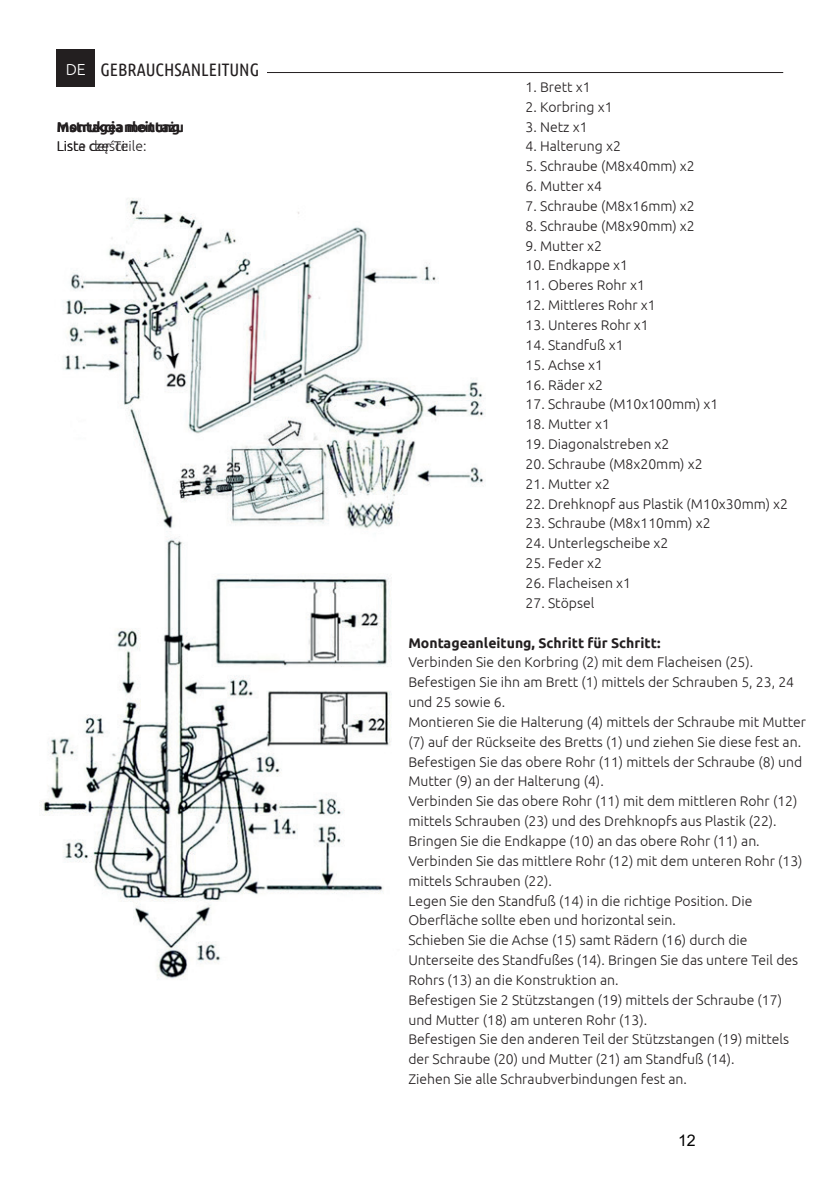
<style>
.page{position:relative;width:840px;height:1191px;background:#fff}
.page>*{position:absolute;margin:0;border:0;box-sizing:border-box;transform-origin:0 0}
.t1{font:18px "Ubuntu Condensed";color:#231f20}
.t2{font:16px "Arial";color:#000}
.t3{font:300 14px/19.8px "Ubuntu";color:#231f20}
.t4{font:700 14px "Ubuntu";color:#231f20}
.s1{font-family:"Ubuntu";font-weight:300;font-size:16px;color:#fff}
</style>
<div class="page">
<hr style="left:57px;top:72px;width:725px;height:1px;background:#231f20">
<div style="left:57px;top:49px;width:38px;height:38px;background:#231f20"></div>
<div style="left:95px;top:49px;width:171px;height:36px;background:#fff"></div>
<img style="left:41px;top:198px;width:443px;height:781px">
<p class="t1" style="left:66px;top:58px;width:195px"><span class="s1">DE</span> GEBRAUCHSANLEITUNG</p>
<p class="t4" style="left:57px;top:118px;width:125px">Montage nleitung</p>
<p class="t3" style="left:78px;top:136px;width:69px">e der Teile:</p>
<p class="t4" style="left:57px;top:118px;width:129px">Instrukcja montażu</p>
<p class="t3" style="left:57px;top:136px;width:73px">Lista części:</p>
<p class="t3" style="left:525px;top:77px;width:67px">1. Brett x1</p>
<p class="t3" style="left:525px;top:96px;width:88px">2. Korbring x1</p>
<p class="t3" style="left:525px;top:116px;width:63px">3. Netz x1</p>
<p class="t3" style="left:525px;top:136px;width:97px">4. Halterung x2</p>
<p class="t3" style="left:525px;top:156px;width:171px">5. Schraube (M8x40mm) x2</p>
<p class="t3" style="left:525px;top:176px;width:78px">6. Mutter x4</p>
<p class="t3" style="left:525px;top:196px;width:171px">7. Schraube (M8x16mm) x2</p>
<p class="t3" style="left:525px;top:215px;width:171px">8. Schraube (M8x90mm) x2</p>
<p class="t3" style="left:525px;top:235px;width:78px">9. Mutter x2</p>
<p class="t3" style="left:525px;top:255px;width:104px">10. Endkappe x1</p>
<p class="t3" style="left:525px;top:275px;width:121px">11. Oberes Rohr x1</p>
<p class="t3" style="left:525px;top:295px;width:132px">12. Mittleres Rohr x1</p>
<p class="t3" style="left:525px;top:315px;width:125px">13. Unteres Rohr x1</p>
<p class="t3" style="left:525px;top:334px;width:99px">14. Standfuß x1</p>
<p class="t3" style="left:525px;top:354px;width:79px">15. Achse x1</p>
<p class="t3" style="left:525px;top:374px;width:79px">16. Räder x2</p>
<p class="t3" style="left:525px;top:394px;width:194px">17. Schraube (M10x100mm) x1</p>
<p class="t3" style="left:525px;top:414px;width:86px">18. Mutter x1</p>
<p class="t3" style="left:525px;top:434px;width:145px">19. Diagonalstreben x2</p>
<p class="t3" style="left:525px;top:454px;width:178px">20. Schraube (M8x20mm) x2</p>
<p class="t3" style="left:525px;top:473px;width:86px">21. Mutter x2</p>
<p class="t3" style="left:525px;top:493px;width:264px">22. Drehknopf aus Plastik (M10x30mm) x2</p>
<p class="t3" style="left:525px;top:513px;width:186px">23. Schraube (M8x110mm) x2</p>
<p class="t3" style="left:525px;top:533px;width:144px">24. Unterlegscheibe x2</p>
<p class="t3" style="left:525px;top:553px;width:78px">25. Feder x2</p>
<p class="t3" style="left:525px;top:573px;width:107px">26. Flacheisen x1</p>
<p class="t3" style="left:525px;top:592px;width:70px">27. Stöpsel</p>
<p class="t4" style="left:408px;top:634px;width:253px">Montageanleitung, Schritt für Schritt:</p>
<p class="t3" style="left:408px;top:652px;width:399px">Verbinden Sie den Korbring (2) mit dem Flacheisen (25).<br>Befestigen Sie ihn am Brett (1) mittels der Schrauben 5, 23, 24 und 25 sowie 6.<br>Montieren Sie die Halterung (4) mittels der Schraube mit Mutter (7) auf der Rückseite des Bretts (1) und ziehen Sie diese fest an.<br>Befestigen Sie das obere Rohr (11) mittels der Schraube (8) und Mutter (9) an der Halterung (4).<br>Verbinden Sie das obere Rohr (11) mit dem mittleren Rohr (12) mittels Schrauben (23) und des Drehknopfs aus Plastik (22).<br>Bringen Sie die Endkappe (10) an das obere Rohr (11) an.<br>Verbinden Sie das mittlere Rohr (12) mit dem unteren Rohr (13) mittels Schrauben (22).<br>Legen Sie den Standfuß (14) in die richtige Position. Die Oberfläche sollte eben und horizontal sein.<br>Schieben Sie die Achse (15) samt Rädern (16) durch die Unterseite des Standfußes (14). Bringen Sie das untere Teil des Rohrs (13) an die Konstruktion an.<br>Befestigen Sie 2 Stützstangen (19) mittels der Schraube (17) und Mutter (18) am unteren Rohr (13).<br>Befestigen Sie den anderen Teil der Stützstangen (19) mittels der Schraube (20) und Mutter (21) am Standfuß (14).<br>Ziehen Sie alle Schraubverbindungen fest an.</p>
<p class="t2" style="left:677px;top:1129px;width:19px">12</p>
</div>
